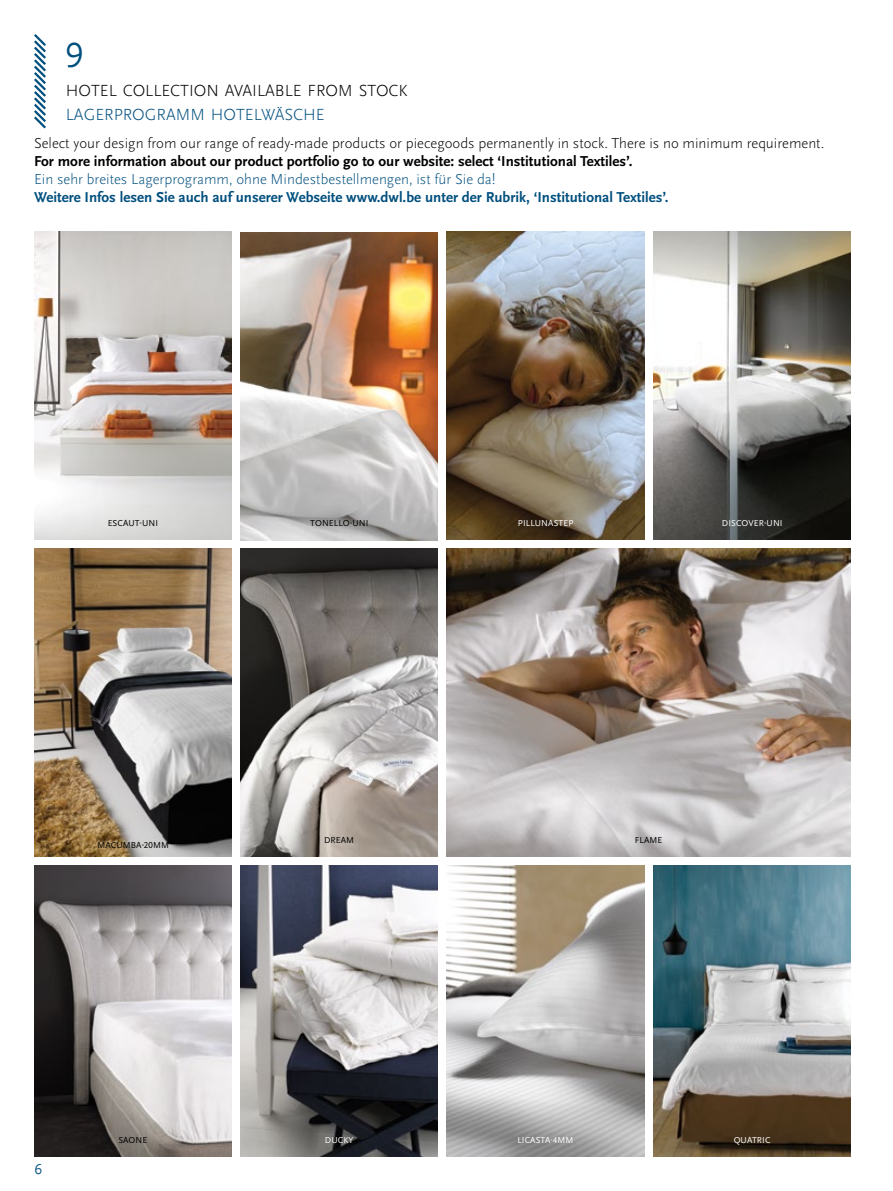
<style>
.page{position:relative;width:893px;height:1191px;background:#fff}
.page>*{position:absolute;margin:0;border:0;box-sizing:border-box;transform-origin:0 0}
.t1{font:36px "Scala Sans OT";color:#004f7e}
.t2{font:300 16.8px "Scala Sans OT";color:#000}
.t3{font:300 16.8px "Scala Sans OT";color:#004f7e}
.t4{font:300 15px "Scala Sans OT";color:#000}
.t5{font:700 15px "Scala Sans OT";color:#004f7e}
.t6{font:700 15px "Scala Sans OT";color:#000}
.t7{font:300 15px "Scala Sans OT";color:#004f7e}
.t8{font:15px "Scala Sans OT";color:#004f7e}
.t9{font:9px "Scala Sans OT";letter-spacing:.01em;color:#000}
.t10{font:9px "Scala Sans OT";letter-spacing:.01em;color:#fff}
</style>
<div class="page">
<svg style="left:34px;top:34px;width:12px;height:95px"></svg>
<img style="left:241px;top:548px;width:197px;height:309px">
<img style="left:447px;top:231px;width:197px;height:309px">
<img style="left:34px;top:865px;width:198px;height:292px">
<img style="left:240px;top:865px;width:198px;height:292px">
<img style="left:447px;top:865px;width:198px;height:292px">
<img style="left:34px;top:231px;width:198px;height:309px">
<img style="left:240px;top:232px;width:198px;height:308px">
<img style="left:34px;top:548px;width:198px;height:309px">
<img style="left:653px;top:865px;width:197px;height:292px">
<img style="left:447px;top:548px;width:403px;height:309px">
<img style="left:653px;top:231px;width:197px;height:309px">
<h1 class="t1" style="left:65px;top:29px;width:21px">9</h1>
<p class="t2" style="left:66px;top:82px;width:344px">HOTEL COLLECTION AVAILABLE FROM STOCK</p>
<p class="t3" style="left:66px;top:105px;width:260px">LAGERPROGRAMM HOTELWÄSCHE</p>
<p class="t4" style="left:34px;top:135px;width:792px">Select your design from our range of ready-made products or piecegoods permanently in stock. There is no minimum requirement.</p>
<p class="t6" style="left:34px;top:153px;width:600px">For more information about our product portfolio go to our website: select ‘Institutional Textiles’.</p>
<p class="t7" style="left:34px;top:171px;width:463px">Ein sehr breites Lagerprogramm, ohne Mindestbestellmengen, ist für Sie da!</p>
<p class="t5" style="left:34px;top:189px;width:636px">Weitere Infos lesen Sie auch auf unserer Webseite www.dwl.be unter der Rubrik‚ ‘Institutional Textiles’.</p>
<p class="t9" style="left:108px;top:518px;width:52px">ESCAUT-UNI</p>
<p class="t9" style="left:98px;top:840px;width:73px">MACUMBA-20MM</p>
<p class="t9" style="left:310px;top:518px;width:60px">TONELLO-UNI</p>
<p class="t10" style="left:518px;top:518px;width:57px">PILLUNASTEP</p>
<p class="t10" style="left:722px;top:518px;width:62px">DISCOVER-UNI</p>
<p class="t9" style="left:324px;top:835px;width:32px">DREAM</p>
<p class="t9" style="left:635px;top:835px;width:29px">FLAME</p>
<p class="t8" style="left:34px;top:1161px;width:10px">6</p>
<p class="t9" style="left:118px;top:1135px;width:31px">SAONE</p>
<p class="t10" style="left:325px;top:1135px;width:30px">DUCKY</p>
<p class="t10" style="left:517px;top:1135px;width:57px">LICASTA-4MM</p>
<p class="t10" style="left:734px;top:1135px;width:38px">QUATRIC</p>
</div>
